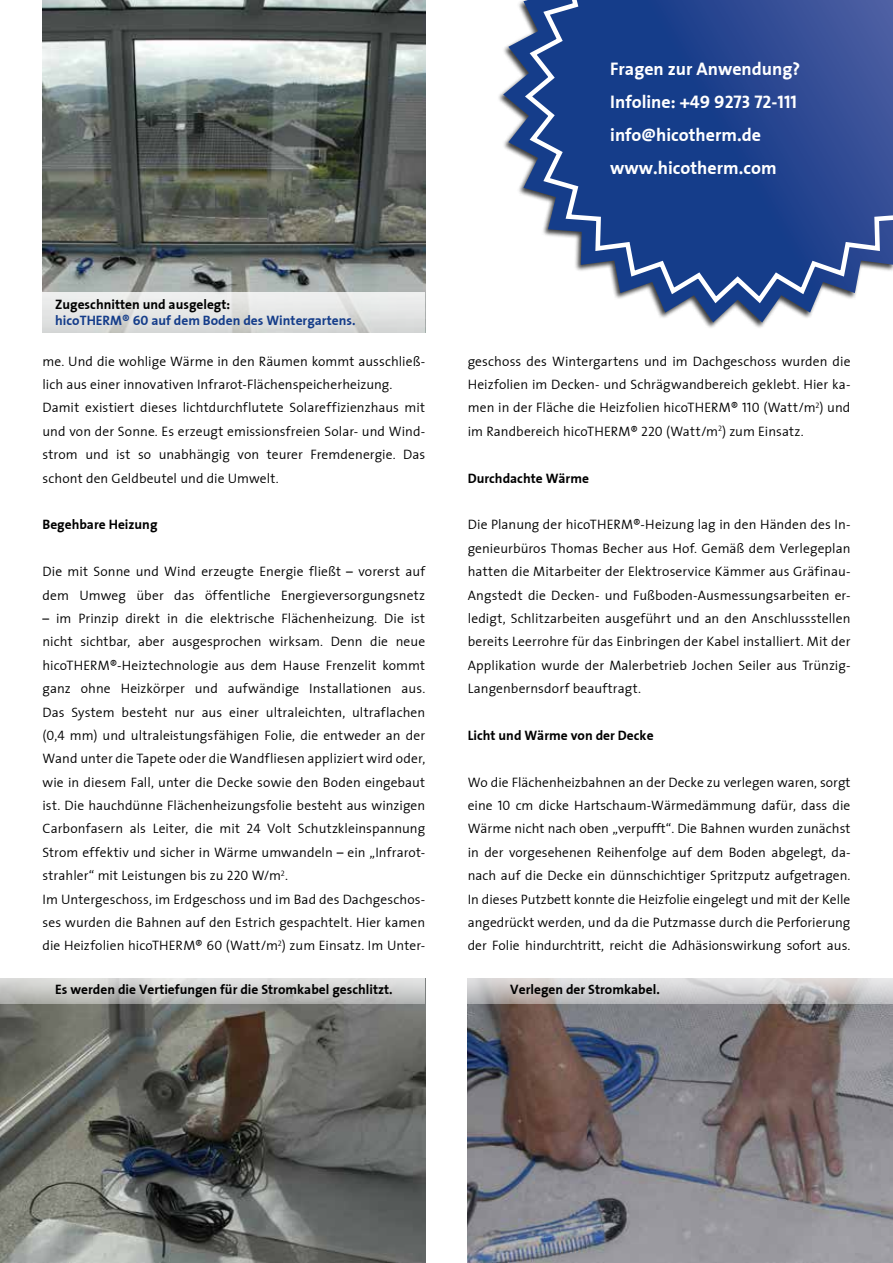
<style>
.page{position:relative;width:893px;height:1263px;background:#fff}
.page>*{position:absolute;margin:0;border:0;box-sizing:border-box;transform-origin:0 0}
.t1{font:18px/33px "The Sans Bold PFZ Plain";color:#fff}
.t2{font:13.5px/23.4px "The Sans Semi Light FZ Plain";letter-spacing:.005em;color:#000}
.t3{font:13.5px "The Sans Bold PFZ Plain";color:#000}
.t4{font:13.5px "The Sans Bold PFZ Plain";color:#153d8a}
</style>
<div class="page">
<img style="left:0;top:1003px;width:425px;height:260px">
<img style="left:468px;top:1003px;width:425px;height:260px">
<img style="left:43px;top:0;width:382px;height:292px">
<svg style="left:503px;top:1px;width:312px;height:321px"></svg>
<svg style="left:521px;top:0;width:372px;height:307px;background:#3c5a9b"></svg>
<svg style="left:43px;top:292px;width:382px;height:41px;background:#e1e3e2"></svg>
<svg style="left:0;top:978px;width:425px;height:25px;background:#cacbc9"></svg>
<svg style="left:467px;top:978px;width:426px;height:25px;background:#cccacb"></svg>
<h1 class="t1" style="left:610px;top:52px;width:192px">Fragen zur Anwendung?<br>Infoline: +49 9273 72-111 info@hicotherm.de www.hicotherm.com</h1>
<p class="t3" style="left:55px;top:293px;width:176px">Zugeschnitten und ausgelegt:</p>
<p class="t4" style="left:55px;top:309px;width:302px">hicoTHERM® 60 auf dem Boden des Wintergartens.</p>
<p class="t2" style="left:43px;top:349px;width:384px">me. Und die wohlige Wärme in den Räumen kommt ausschließ&shy;lich aus einer innovativen Infrarot-Flächenspeicherheizung.<br>Damit existiert dieses lichtdurchflutete Solareffizienzhaus mit und von der Sonne. Es erzeugt emissionsfreien Solar- und Wind&shy;strom und ist so unabhängig von teurer Fremdenergie. Das schont den Geldbeutel und die Umwelt.</p>
<p class="t3" style="left:43px;top:513px;width:116px">Begehbare Heizung</p>
<p class="t2" style="left:43px;top:559px;width:384px">Die mit Sonne und Wind erzeugte Energie fließt – vorerst auf dem Umweg über das öffentliche Energieversorgungsnetz</p>
<p class="t2" style="left:43px;top:606px;width:384px">– im Prinzip direkt in die elektrische Flächenheizung. Die ist nicht sichtbar, aber ausgesprochen wirksam. Denn die neue hicoTHERM®-Heiztechnologie aus dem Hause Frenzelit kommt ganz ohne Heizkörper und aufwändige Installationen aus.<br>Das System besteht nur aus einer ultraleichten, ultraflachen (0,4 mm) und ultraleistungsfähigen Folie, die entweder an der Wand unter die Tapete oder die Wandfliesen appliziert wird oder, wie in diesem Fall, unter die Decke sowie den Boden eingebaut ist. Die hauchdünne Flächenheizungsfolie besteht aus winzigen Carbonfasern als Leiter, die mit 24 Volt Schutzkleinspannung Strom effektiv und sicher in Wärme umwandeln – ein „Infrarot&shy;strahler“ mit Leistungen bis zu 220 W/m<sup>2</sup>.<br>Im Untergeschoss, im Erdgeschoss und im Bad des Dachgeschos&shy;ses wurden die Bahnen auf den Estrich gespachtelt. Hier kamen die Heizfolien hicoTHERM® 60 (Watt/m<sup>2</sup>) zum Einsatz. Im Unter-</p>
<p class="t2" style="left:468px;top:349px;width:384px;text-align:justify">geschoss des Wintergartens und im Dachgeschoss wurden die Heizfolien im Decken- und Schrägwandbereich geklebt. Hier ka&shy;men in der Fläche die Heizfolien hicoTHERM® 110 (Watt/m<sup>2</sup>) und im Randbereich hicoTHERM® 220 (Watt/m<sup>2</sup>) zum Einsatz.</p>
<p class="t3" style="left:468px;top:467px;width:123px">Durchdachte Wärme</p>
<p class="t2" style="left:468px;top:513px;width:384px;text-align:justify">Die Planung der hicoTHERM®-Heizung lag in den Händen des In&shy;genieurbüros Thomas Becher aus Hof. Gemäß dem Verlegeplan hatten die Mitarbeiter der Elektroservice Kämmer aus Gräfinau-Angstedt die Decken- und Fußboden-Ausmessungsarbeiten er&shy;ledigt, Schlitzarbeiten ausgeführt und an den Anschlussstellen bereits Leerrohre für das Einbringen der Kabel installiert. Mit der Applikation wurde der Malerbetrieb Jochen Seiler aus Trünzig-Langenbernsdorf beauftragt.</p>
<p class="t3" style="left:468px;top:724px;width:187px">Licht und Wärme von der Decke</p>
<p class="t2" style="left:468px;top:770px;width:384px;text-align:justify">Wo die Flächenheizbahnen an der Decke zu verlegen waren, sorgt eine 10 cm dicke Hartschaum-Wärmedämmung dafür, dass die Wärme nicht nach oben „verpufft“. Die Bahnen wurden zunächst in der vorgesehenen Reihenfolge auf dem Boden abgelegt, da&shy;nach auf die Decke ein dünnschichtiger Spritzputz aufgetragen.<br>In dieses Putzbett konnte die Heizfolie eingelegt und mit der Kelle angedrückt werden, und da die Putzmasse durch die Perforierung der Folie hindurchtritt, reicht die Adhäsionswirkung sofort aus.</p>
<p class="t3" style="left:55px;top:978px;width:339px">Es werden die Vertiefungen für die Stromkabel geschlitzt.</p>
<p class="t3" style="left:510px;top:978px;width:151px">Verlegen der Stromkabel.</p>
</div>
